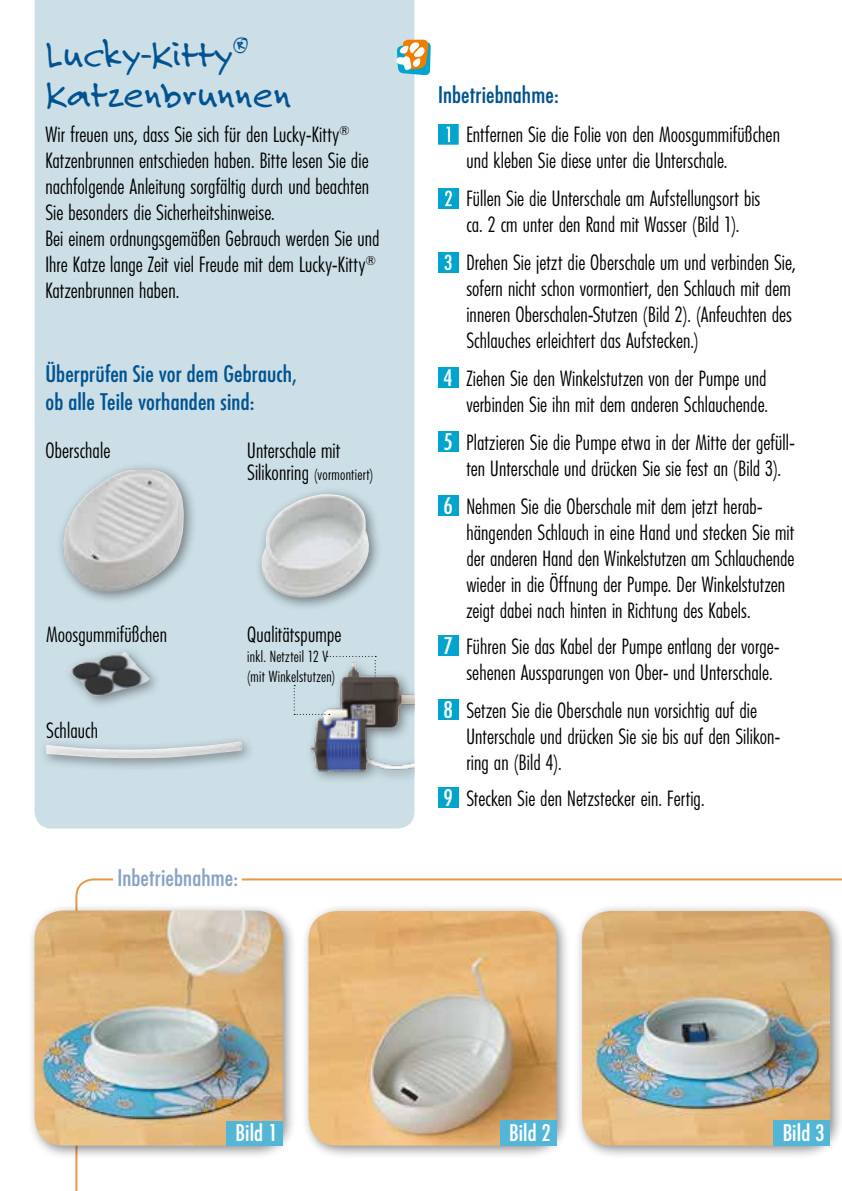
<style>
.page{position:relative;width:842px;height:1191px;background:#fff}
.page>*{position:absolute;margin:0;border:0;box-sizing:border-box;transform-origin:0 0}
.t1{font:40px/40px "Felt Tip Roman";color:#005390}
.t2{font:500 24px/28px "Futura Condensed BQ";color:#005390}
.t3{font:500 24px "Futura Condensed BQ";letter-spacing:.005em;color:#fff}
.t4{font:500 24px "Futura Condensed BQ";letter-spacing:.005em;color:#88a3c7}
.t5{font:300 22px/26px "Futura Condensed BQ";letter-spacing:.005em;color:#000}
.t6{font:300 16px/20px "Futura Condensed BQ";letter-spacing:.015em;color:#000}
.s1{font-size:22px}
.s2{font-weight:500;color:#fff}
.s3{font-weight:500;font-size:24px;color:#fff}
</style>
<div class="page">
<svg style="left:75px;top:878px;width:767px;height:313px"></svg>
<div style="left:27px;top:902px;width:270px;height:257px;background:#000;opacity:.45"></div>
<img style="left:35px;top:910px;width:248px;height:235px">
<div style="left:574px;top:903px;width:268px;height:256px;background:#000;opacity:.45"></div>
<img style="left:582px;top:911px;width:248px;height:234px">
<div style="left:301px;top:903px;width:270px;height:256px;background:#000;opacity:.45"></div>
<img style="left:309px;top:911px;width:248px;height:234px">
<div style="left:35px;top:0;width:379px;height:828px;background:#ccdfe7"></div>
<svg style="left:396px;top:40px;width:35px;height:36px"></svg>
<div style="left:226px;top:1121px;width:57px;height:24px;background:#54b6d6"></div>
<div style="left:500px;top:1119px;width:57px;height:26px;background:#54b6d6"></div>
<div style="left:773px;top:1120px;width:57px;height:25px;background:#54b6d6"></div>
<img style="left:304px;top:640px;width:110px;height:145px">
<svg style="left:294px;top:656px;width:82px;height:59px;background:#a9b4b8"></svg>
<div style="left:56px;top:462px;width:142px;height:143px;background:#000;opacity:.45"></div>
<img style="left:63px;top:470px;width:121px;height:122px">
<div style="left:254px;top:486px;width:129px;height:125px;background:#000;opacity:.45"></div>
<img style="left:261px;top:494px;width:109px;height:104px">
<div style="left:63px;top:645px;width:99px;height:64px;background:#000;opacity:.45"></div>
<img style="left:68px;top:649px;width:85px;height:47px">
<div style="left:39px;top:734px;width:217px;height:38px;background:#000;opacity:.45"></div>
<img style="left:46px;top:741px;width:196px;height:17px">
<svg style="left:438px;top:124px;width:21px;height:21px"></svg>
<div style="left:438px;top:188px;width:21px;height:21px;background:#00a4cc"></div>
<svg style="left:445px;top:191px;width:7px;height:15px"></svg>
<div style="left:438px;top:252px;width:21px;height:21px;background:#00a4cc"></div>
<div style="left:438px;top:367px;width:21px;height:21px;background:#00a4cc"></div>
<div style="left:438px;top:431px;width:21px;height:21px;background:#00a4cc"></div>
<div style="left:438px;top:495px;width:21px;height:21px;background:#00a4cc"></div>
<div style="left:438px;top:635px;width:21px;height:21px;background:#00a4cc"></div>
<div style="left:438px;top:699px;width:21px;height:21px;background:#00a4cc"></div>
<div style="left:438px;top:787px;width:21px;height:21px;background:#00a4cc"></div>
<div style="left:113px;top:861px;width:129px;height:31px;background:#fff"></div>
<h1 class="t1" style="left:45px;top:34px;width:247px">Lucky-Kitty<sup>®<br></sup>Katzenbrunnen</h1>
<p class="t5" style="left:45px;top:122px;width:336px">Wir freuen uns, dass Sie sich für den Lucky-Kitty<sup>® </sup>Katzenbrunnen entschieden haben. Bitte lesen Sie die nachfolgende Anleitung sorgfältig durch und beachten Sie besonders die Sicherheitshinweise.<br>Bei einem ordnungsgemäßen Gebrauch werden Sie und Ihre Katze lange Zeit viel Freude mit dem Lucky-Kitty<sup>® </sup>Katzenbrunnen haben.</p>
<p class="t2" style="left:45px;top:360px;width:253px">Überprüfen Sie vor dem Gebrauch, ob alle Teile vorhanden sind:</p>
<p class="t5" style="left:45px;top:438px;width:66px">Oberschale</p>
<p class="t5" style="left:247px;top:438px;width:95px">Unterschale mit</p>
<p class="t6" style="left:247px;top:464px;width:128px"><span class="s1">Silikonring</span> (vormontiert)</p>
<p class="t5" style="left:46px;top:622px;width:122px">Moosgummifüßchen</p>
<p class="t5" style="left:46px;top:718px;width:53px">Schlauch</p>
<p class="t5" style="left:247px;top:622px;width:96px">Qualitätspumpe</p>
<p class="t6" style="left:247px;top:647px;width:89px">inkl. Netzteil 12 V (mit Winkelstutzen)</p>
<p class="t4" style="left:117px;top:864px;width:122px">Inbetriebnahme:</p>
<p class="t2" style="left:438px;top:81px;width:122px">Inbetriebnahme:</p>
<p class="t5" style="left:466px;top:122px;width:315px">Entfernen Sie die Folie von den Moosgummifüßchen und kleben Sie diese unter die Unterschale.</p>
<p class="t5" style="left:466px;top:186px;width:296px">Füllen Sie die Unterschale am Aufstellungsort bis ca. 2 cm unter den Rand mit Wasser (Bild 1).</p>
<p class="t5" style="left:466px;top:250px;width:331px;text-indent:-22px"><span class="s2">3</span> Drehen Sie jetzt die Oberschale um und verbinden Sie, sofern nicht schon vormontiert, den Schlauch mit dem inneren Oberschalen-Stutzen (Bild 2). (Anfeuchten des Schlauches erleichtert das Aufstecken.)</p>
<p class="t5" style="left:444px;top:366px;width:326px;text-align:right"><span class="s3">4</span> Ziehen Sie den Winkelstutzen von der Pumpe und verbinden Sie ihn mit dem anderen Schlauchende.</p>
<p class="t5" style="left:444px;top:430px;width:352px;text-align:center"><span class="s3">5</span> Platzieren Sie die Pumpe etwa in der Mitte der gefüll&shy;ten Unterschale und drücken Sie sie fest an (Bild 3).</p>
<p class="t5" style="left:466px;top:494px;width:329px;text-indent:-23px"><span class="s3">6</span> Nehmen Sie die Oberschale mit dem jetzt herab&shy;hängenden Schlauch in eine Hand und stecken Sie mit der anderen Hand den Winkelstutzen am Schlauchende wieder in die Öffnung der Pumpe. Der Winkelstutzen zeigt dabei nach hinten in Richtung des Kabels.</p>
<p class="t5" style="left:444px;top:634px;width:337px;text-align:right"><span class="s3">7</span> Führen Sie das Kabel der Pumpe entlang der vorge&shy;sehenen Aussparungen von Ober- und Unterschale.</p>
<p class="t5" style="left:466px;top:698px;width:315px;text-indent:-23px"><span class="s3">8</span> Setzen Sie die Oberschale nun vorsichtig auf die<br>Unterschale und drücken Sie sie bis auf den Silikon&shy;ring an (Bild 4).</p>
<p class="t5" style="left:444px;top:786px;width:262px"><span class="s3">9</span> Stecken Sie den Netzstecker ein. Fertig.</p>
<p class="t3" style="left:236px;top:1119px;width:43px">Bild 1</p>
<p class="t3" style="left:509px;top:1119px;width:43px">Bild 2</p>
<p class="t3" style="left:783px;top:1119px;width:43px">Bild 3</p>
</div>
